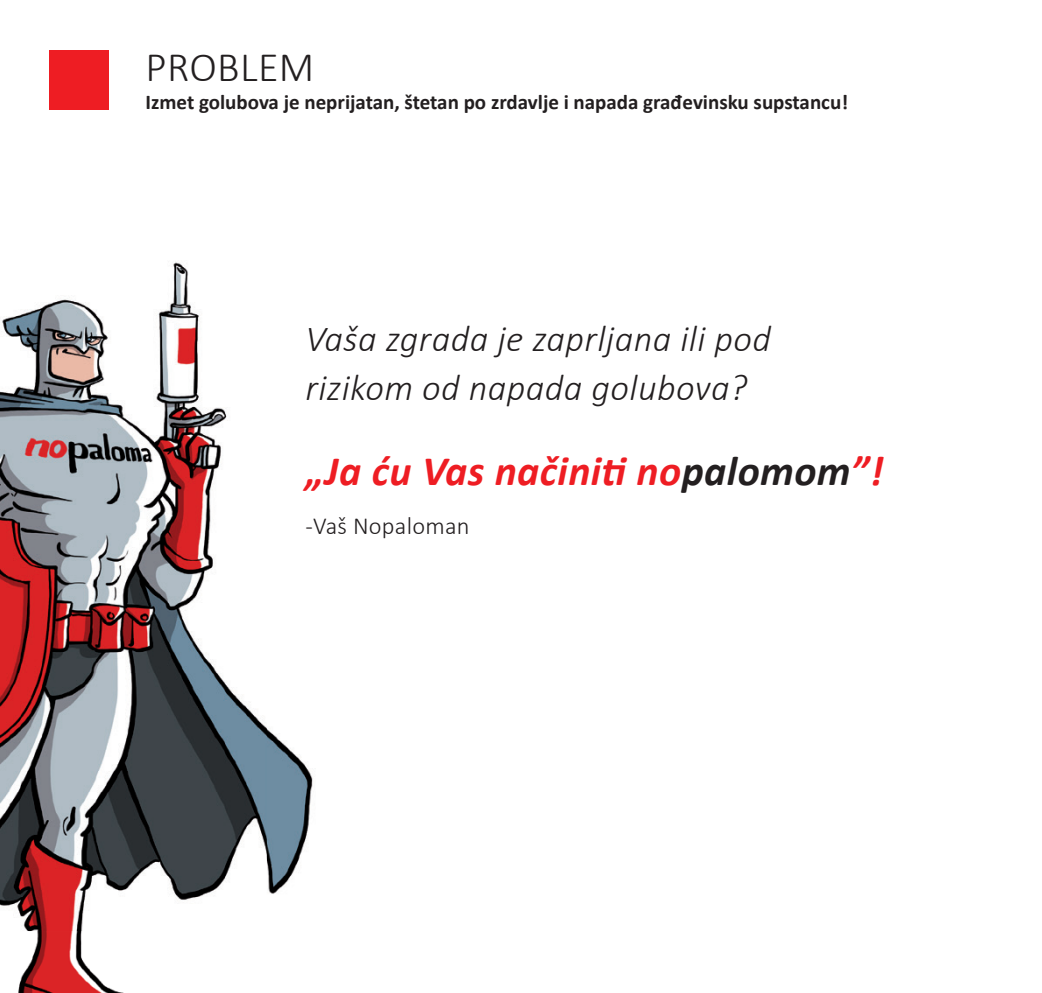
<style>
.page{position:relative;width:1042px;height:993px;background:#fff}
.page>*{position:absolute;margin:0;border:0;box-sizing:border-box;transform-origin:0 0}
.t1{font:italic 700 42px "Calibri";letter-spacing:.01em;color:#ee1d23}
.t2{font:300 42px "Calibri";letter-spacing:.03em;color:#231f20}
.t3{font:300 42px "Calibri";letter-spacing:.01em;color:#231f20}
.t4{font:italic 300 36.75px/49px "Calibri";letter-spacing:.01em;color:#231f20}
.t5{font:300 24.5px "Calibri";letter-spacing:.01em;color:#231f20}
.t6{font:700 21px "Calibri";color:#231f20}
.s1{color:#231f20}
</style>
<div class="page">
<div style="left:50px;top:50px;width:59px;height:59px;background:#ee1d23"></div>
<img style="left:0;top:262px;width:267px;height:668px">
<img style="left:267px;top:729px;width:46px;height:165px">
<img style="left:18px;top:930px;width:101px;height:62px">
<h1 class="t3" style="left:146px;top:41px;width:170px">PROBLEM</h1>
<p class="t6" style="left:146px;top:89px;width:704px">Izmet golubova je neprijatan, štetan po zrdavlje i napada građevinsku supstancu!</p>
<h1 class="t2" style="left:145px;top:41px;width:260px">DAS PROBLEM</h1>
<p class="t6" style="left:149px;top:89px;width:524px">Ihr Gebä de ist von Taubenkot verunreinigt oder gefährdet?</p>
<h2 class="t4" style="left:305px;top:313px;width:467px">Vaša zgrada je zaprljana ili pod rizikom od napada golubova?</h2>
<h1 class="t1" style="left:305px;top:444px;width:579px">„Ja ću Vas načiniti no<span class="s1">palomom</span>”!</h1>
<p class="t5" style="left:305px;top:511px;width:165px">-Vaš Nopaloman</p>
</div>
